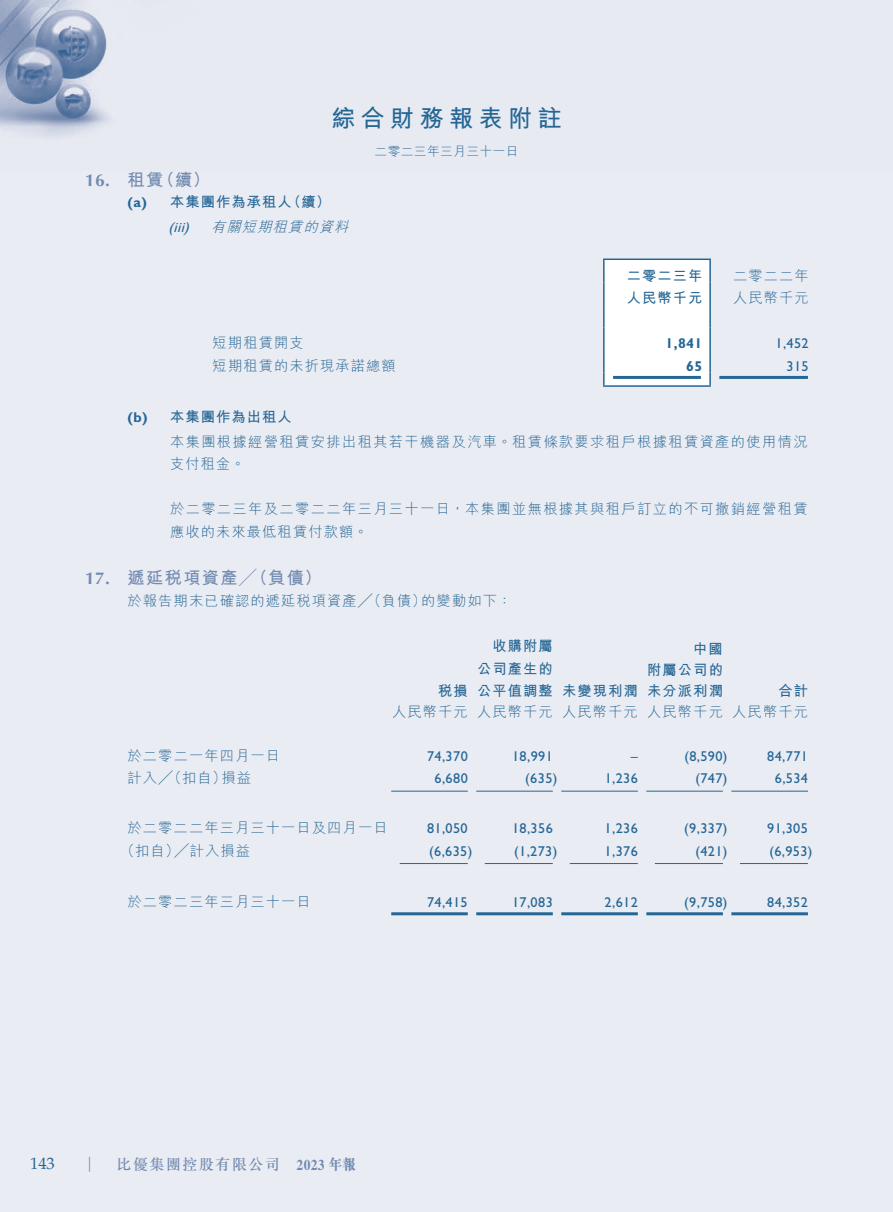
<style>
.page{position:relative;width:893px;height:1212px;background:#fff}
.page>*{position:absolute;margin:0;border:0;box-sizing:border-box;transform-origin:0 0}
.t1{font:700 24px "M Hei HK";letter-spacing:.23em;color:#246695}
.t2{font:700 17.25px "M Hei HK";letter-spacing:.08em;color:#728bb1}
.t3{font:16.5px "Palatino LT Std";color:#246695}
.t4{font:500 15px "M Sung HK";letter-spacing:.1em;color:#728bb1}
.t5{font:15px "Palatino LT Std";color:#728bb1}
.t6{font:300 14.25px/24.6px "M Hei HK";letter-spacing:.08em;color:#246695}
.t7{font:14.25px "Gill Sans Std";letter-spacing:.03em;color:#246695}
.t8{font:700 14.25px/22.5px "M Hei HK";letter-spacing:.08em;color:#246695}
.t9{font:italic 300 14.25px "M Hei HK";color:#246695}
.t10{font:700 14.25px "Gill Sans Std";color:#246695}
.t11{font:italic 14.25px "Gill Sans Std";color:#246695}
.t12{font:300 12.75px "M Hei HK";letter-spacing:.03em;color:#246695}
.s1{font-family:"Optima LT Std"}
.s2{font-family:"Gill Sans Std"}
.s3{font-family:"Gill Sans Std";font-weight:700}
.s4{font-weight:700}
.s5{font-family:"Times LT Std";font-weight:700}
.s6{font-weight:800}
</style>
<div class="page">
<hr style="left:892px;top:0;width:1px;height:1212px;background:#eaecf3">
<div style="left:0;top:0;width:892px;height:1212px;background:#eaecf3"></div>
<img style="left:0;top:0;width:112px;height:138px">
<hr style="left:603px;top:258px;width:108px;height:2px;background:#246695">
<hr style="left:603px;top:385px;width:108px;height:2px;background:#246695">
<div style="left:603px;top:259px;width:108px;height:127px;background:#fff"></div>
<hr style="left:613px;top:376px;width:88px;height:3px;background:#246695">
<hr style="left:719px;top:376px;width:89px;height:3px;background:#246695">
<hr style="left:391px;top:791px;width:77px;height:1px;background:#246695">
<hr style="left:476px;top:791px;width:77px;height:1px;background:#246695">
<hr style="left:561px;top:791px;width:77px;height:1px;background:#246695">
<hr style="left:646px;top:791px;width:77px;height:1px;background:#246695">
<hr style="left:731px;top:791px;width:77px;height:1px;background:#246695">
<hr style="left:400px;top:863px;width:68px;height:1px;background:#246695">
<hr style="left:485px;top:863px;width:68px;height:1px;background:#246695">
<hr style="left:570px;top:863px;width:68px;height:1px;background:#246695">
<hr style="left:655px;top:863px;width:68px;height:1px;background:#246695">
<hr style="left:740px;top:863px;width:68px;height:1px;background:#246695">
<hr style="left:391px;top:912px;width:77px;height:3px;background:#246695">
<hr style="left:476px;top:912px;width:77px;height:3px;background:#246695">
<hr style="left:561px;top:912px;width:77px;height:3px;background:#246695">
<hr style="left:646px;top:912px;width:77px;height:3px;background:#246695">
<hr style="left:731px;top:912px;width:77px;height:3px;background:#246695">
<h1 class="t1" style="left:331px;top:100px;width:232px">綜合財務報表附註</h1>
<p class="t2" style="left:85px;top:167px;width:127px"><span class="s1">16.</span> 租賃（續）</p>
<p class="t8" style="left:128px;top:190px;width:204px"><span class="s2">(a)</span> 本集團作為承租人（續）</p>
<p class="t11" style="left:169px;top:219px;width:26px">(iii)</p>
<p class="t9" style="left:211px;top:217px;width:144px">有關短期租賃的資料</p>
<p class="t12" style="left:375px;top:142px;width:145px">二零二三年三月三十一日</p>
<p class="t8" style="left:627px;top:263px;width:77px">二零二三年</p>
<p class="t6" style="left:733px;top:263px;width:77px">二零二二年</p>
<p class="t8" style="left:627px;top:286px;width:77px">人民幣千元</p>
<p class="t6" style="left:733px;top:285px;width:77px">人民幣千元</p>
<p class="t6" style="left:213px;top:330px;width:93px">短期租賃開支</p>
<p class="t10" style="left:665px;top:335px;width:38px">1,841</p>
<p class="t7" style="left:775px;top:335px;width:35px">1,452</p>
<p class="t6" style="left:213px;top:353px;width:185px">短期租賃的未折現承諾總額</p>
<p class="t10" style="left:686px;top:357px;width:18px">65</p>
<p class="t7" style="left:786px;top:358px;width:24px">315</p>
<p class="t6" style="left:170px;top:404px;width:639px;text-indent:-43px"><span class="s3">(b)</span> <span class="s4">本集團作為出租人<br></span>本集團根據經營租賃安排出租其若干機器及汽車。租賃條款要求租戶根據租賃資產的使用情況</p>
<p class="t6" style="left:170px;top:451px;width:76px">支付租金。</p>
<p class="t6" style="left:170px;top:497px;width:639px;line-height:22.5px">於二零二三年及二零二二年三月三十一日，本集團並無根據其與租戶訂立的不可撤銷經營租賃應收的未來最低租賃付款額。</p>
<p class="t2" style="left:85px;top:565px;width:238px"><span class="s1">17.</span> 遞延稅項資產╱（負債）</p>
<p class="t6" style="left:128px;top:588px;width:386px">於報告期末已確認的遞延稅項資產╱（負債）的變動如下：</p>
<p class="t8" style="left:477px;top:634px;width:162px;text-indent:15px">收購附屬<br>公司產生的<br>公平值調整 未變現利潤</p>
<p class="t8" style="left:647px;top:637px;width:77px;line-height:21px;text-align:justify;text-indent:46px">中國附屬公司的未分派利潤</p>
<p class="t8" style="left:778px;top:679px;width:31px">合計</p>
<p class="t6" style="left:392px;top:699px;width:417px">人民幣千元 人民幣千元 人民幣千元 人民幣千元 人民幣千元</p>
<p class="t8" style="left:438px;top:679px;width:31px">稅損</p>
<p class="t6" style="left:128px;top:743px;width:154px">於二零二一年四月一日</p>
<p class="t7" style="left:427px;top:748px;width:42px">74,370</p>
<p class="t7" style="left:512px;top:748px;width:42px">18,991</p>
<p class="t7" style="left:631px;top:748px;width:9px">–</p>
<p class="t7" style="left:684px;top:748px;width:45px">(8,590)</p>
<p class="t7" style="left:767px;top:748px;width:42px">84,771</p>
<p class="t6" style="left:128px;top:765px;width:125px">計入╱（扣自）損益</p>
<p class="t7" style="left:435px;top:770px;width:35px">6,680</p>
<p class="t7" style="left:525px;top:770px;width:34px">(635)</p>
<p class="t7" style="left:605px;top:770px;width:35px">1,236</p>
<p class="t7" style="left:695px;top:770px;width:34px">(747)</p>
<p class="t7" style="left:775px;top:770px;width:35px">6,534</p>
<p class="t6" style="left:128px;top:815px;width:262px">於二零二二年三月三十一日及四月一日</p>
<p class="t7" style="left:427px;top:820px;width:42px">81,050</p>
<p class="t7" style="left:512px;top:820px;width:42px">18,356</p>
<p class="t7" style="left:605px;top:820px;width:35px">1,236</p>
<p class="t7" style="left:684px;top:820px;width:45px">(9,337)</p>
<p class="t7" style="left:767px;top:820px;width:42px">91,305</p>
<p class="t6" style="left:120px;top:838px;width:131px">（扣自）╱計入損益</p>
<p class="t7" style="left:429px;top:843px;width:45px">(6,635)</p>
<p class="t7" style="left:514px;top:843px;width:45px">(1,273)</p>
<p class="t7" style="left:605px;top:843px;width:35px">1,376</p>
<p class="t7" style="left:695px;top:843px;width:34px">(421)</p>
<p class="t7" style="left:769px;top:843px;width:45px">(6,953)</p>
<p class="t6" style="left:128px;top:889px;width:185px">於二零二三年三月三十一日</p>
<p class="t7" style="left:427px;top:894px;width:42px">74,415</p>
<p class="t7" style="left:512px;top:894px;width:42px">17,083</p>
<p class="t7" style="left:605px;top:894px;width:35px">2,612</p>
<p class="t7" style="left:684px;top:894px;width:45px">(9,758)</p>
<p class="t7" style="left:767px;top:894px;width:42px">84,352</p>
<p class="t3" style="left:30px;top:1153px;width:26px">143</p>
<p class="t5" style="left:85px;top:1154px;width:11px">|</p>
<p class="t4" style="left:117px;top:1154px;width:241px">比優集團控股有限公司 <span class="s5">2023</span> <span class="s6">年報</span></p>
</div>
